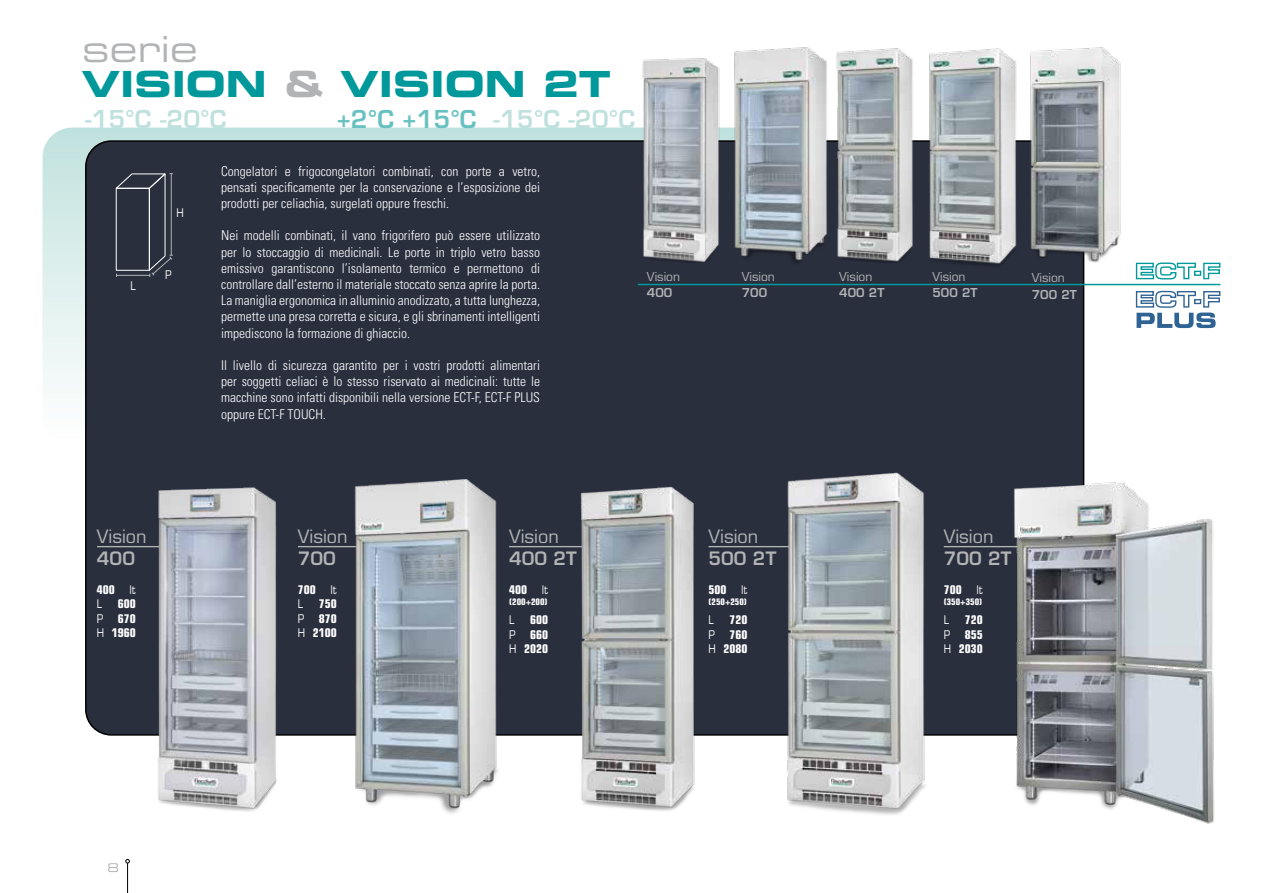
<style>
.page{position:relative;width:1263px;height:893px;background:#fff}
.page>*{position:absolute;margin:0;border:0;box-sizing:border-box;transform-origin:0 0}
.t1{font:36px "Eurostile LT Std Bold Ex 2";color:#00989a}
.t2{font:36px "Eurostile LT Std Ex 2";color:#b1b3b4}
.t3{font:600 24px "Eurostile LT Std";color:#bfe1dd}
.t4{font:18px "Eurostile LT Std";color:#b1b3b4}
.t5{font:600 18px "Eurostile LT Std";color:#b1b3b4}
.t6{font:300 condensed 13.5px/16.2px "Univers LT Std";color:#fff;text-align:justify}
.t7{font:700 condensed 12px/14.4px "Eurostile LT Std";color:#fff;text-align:justify}
.t8{font:12px "Eurostile LT Std";color:#b1b3b4}
.t9{font:600 12px "Eurostile LT Std";color:#b1b3b4}
.t10{font:condensed 12px "Eurostile LT Std";color:#fff}
.t11{font:12px "Eurostile LT Std Ex 2";color:#b1b3b4}
.t12{font:700 condensed 9px "Eurostile LT Std";color:#fff}
.s1{color:#b1b3b4}
.s2{color:#68c1c1}
.s3{font-weight:400}
</style>
<div class="page">
<svg style="left:43px;top:128px;width:765px;height:318px"></svg>
<div style="left:86px;top:141px;width:998px;height:594px;background:#2a2f3e;border-radius:26px"></div>
<hr style="left:127px;top:863px;width:1px;height:30px;background:#000">
<svg style="left:125px;top:859px;width:5px;height:4px"></svg>
<svg style="left:115px;top:173px;width:58px;height:104px"></svg>
<hr style="left:97px;top:546px;width:106px;height:1px;background:#b1b3b4">
<hr style="left:298px;top:546px;width:106px;height:1px;background:#b1b3b4">
<img style="left:145px;top:487px;width:146px;height:325px">
<img style="left:351px;top:479px;width:148px;height:335px">
<hr style="left:509px;top:546px;width:106px;height:1px;background:#b1b3b4">
<hr style="left:708px;top:546px;width:107px;height:1px;background:#b1b3b4">
<hr style="left:944px;top:546px;width:106px;height:1px;background:#b1b3b4">
<img style="left:570px;top:486px;width:135px;height:325px">
<img style="left:780px;top:472px;width:151px;height:343px">
<img style="left:1007px;top:474px;width:208px;height:350px">
<hr style="left:638px;top:284px;width:582px;height:1px;background:#00989a">
<svg style="left:1135px;top:262px;width:86px;height:18px"></svg>
<svg style="left:1135px;top:290px;width:86px;height:38px"></svg>
<img style="left:636px;top:58px;width:90px;height:205px">
<img style="left:731px;top:47px;width:99px;height:216px">
<img style="left:830px;top:48px;width:89px;height:215px">
<img style="left:924px;top:48px;width:97px;height:218px">
<img style="left:1024px;top:47px;width:97px;height:223px">
<h1 class="t2" style="left:82px;top:25px;width:117px">serie</h1>
<h1 class="t1" style="left:82px;top:58px;width:531px">VISION <span class="s1">&amp;</span> VISION 2T</h1>
<h2 class="t3" style="left:85px;top:104px;width:143px">-15°C -20°C</h2>
<h2 class="t3" style="left:337px;top:104px;width:300px"><span class="s2">+2°C +15°C</span> -15°C -20°C</h2>
<p class="t10" style="left:130px;top:278px;width:7px">L</p>
<p class="t10" style="left:176px;top:206px;width:9px">H</p>
<p class="t10" style="left:165px;top:267px;width:8px">P</p>
<p class="t6" style="left:221px;top:163px;width:320px">Congelatori e frigocongelatori combinati, con porte a vetro, pensati specificamente per la conservazione e l’esposizione dei prodotti per celiachia, surgelati oppure freschi.</p>
<p class="t6" style="left:221px;top:228px;width:320px">Nei modelli combinati, il vano frigorifero può essere utilizzato per lo stoccaggio di medicinali. Le porte in triplo vetro basso emissivo garantiscono l’isolamento termico e permettono di controllare dall’esterno il materiale stoccato senza aprire la porta.<br>La maniglia ergonomica in alluminio anodizzato, a tutta lunghezza, permette una presa corretta e sicura, e gli sbrinamenti intelligenti impediscono la formazione di ghiaccio.</p>
<p class="t6" style="left:221px;top:357px;width:320px">Il livello di sicurezza garantito per i vostri prodotti alimentari per soggetti celiaci è lo stesso riservato ai medicinali: tutte le macchine sono infatti disponibili nella versione ECT-F, ECT-F PLUS oppure ECT-F TOUCH.</p>
<p class="t8" style="left:647px;top:269px;width:35px">Vision</p>
<p class="t9" style="left:647px;top:285px;width:27px">400</p>
<p class="t8" style="left:742px;top:269px;width:35px">Vision</p>
<p class="t9" style="left:742px;top:285px;width:27px">700</p>
<h3 class="t4" style="left:97px;top:525px;width:51px">Vision</h3>
<h3 class="t5" style="left:97px;top:547px;width:40px">400</h3>
<p class="t7" style="left:97px;top:582px;width:41px">400 <span class="s3">lt<br>L</span></p>
<p class="t7" style="left:97px;top:597px;width:40px;text-indent:21px">600<br><span class="s3">P</span> 670<br><span class="s3">H</span> 1960</p>
<h3 class="t4" style="left:298px;top:525px;width:51px">Vision</h3>
<h3 class="t5" style="left:298px;top:547px;width:40px">700</h3>
<p class="t7" style="left:298px;top:582px;width:40px">700 <span class="s3">lt<br>L</span></p>
<p class="t7" style="left:298px;top:597px;width:40px;text-indent:21px">750<br><span class="s3">P</span> 870<br><span class="s3">H</span> 2100</p>
<h3 class="t4" style="left:509px;top:525px;width:51px">Vision</h3>
<h3 class="t5" style="left:509px;top:547px;width:69px">400 2T</h3>
<p class="t7" style="left:509px;top:582px;width:40px">400 <span class="s3">lt</span></p>
<p class="t12" style="left:509px;top:596px;width:40px">(200+200)</p>
<p class="t10" style="left:509px;top:613px;width:7px">L</p>
<p class="t7" style="left:509px;top:613px;width:40px;text-indent:21px">600<br><span class="s3">P</span> 660<br><span class="s3">H</span> 2020</p>
<h3 class="t4" style="left:708px;top:525px;width:51px">Vision</h3>
<h3 class="t5" style="left:708px;top:547px;width:69px">500 2T</h3>
<p class="t7" style="left:708px;top:582px;width:40px">500 <span class="s3">lt</span></p>
<p class="t12" style="left:708px;top:596px;width:40px">(250+250)</p>
<p class="t10" style="left:708px;top:613px;width:7px">L</p>
<p class="t7" style="left:708px;top:613px;width:40px;text-indent:21px">720<br><span class="s3">P</span> 760<br><span class="s3">H</span> 2080</p>
<p class="t8" style="left:839px;top:269px;width:35px">Vision</p>
<p class="t9" style="left:839px;top:285px;width:47px">400 2T</p>
<p class="t8" style="left:932px;top:269px;width:35px">Vision</p>
<p class="t9" style="left:932px;top:285px;width:47px">500 2T</p>
<p class="t8" style="left:1032px;top:270px;width:35px">Vision</p>
<p class="t9" style="left:1032px;top:287px;width:47px">700 2T</p>
<h3 class="t4" style="left:944px;top:525px;width:51px">Vision</h3>
<h3 class="t5" style="left:944px;top:547px;width:69px">700 2T</h3>
<p class="t7" style="left:944px;top:582px;width:40px">700 <span class="s3">lt</span></p>
<p class="t12" style="left:944px;top:596px;width:40px">(350+350)</p>
<p class="t10" style="left:944px;top:613px;width:7px">L</p>
<p class="t7" style="left:944px;top:613px;width:40px;text-indent:21px">720<br><span class="s3">P</span> 855<br><span class="s3">H</span> 2030</p>
<p class="t11" style="left:107px;top:860px;width:13px">8</p>
</div>
